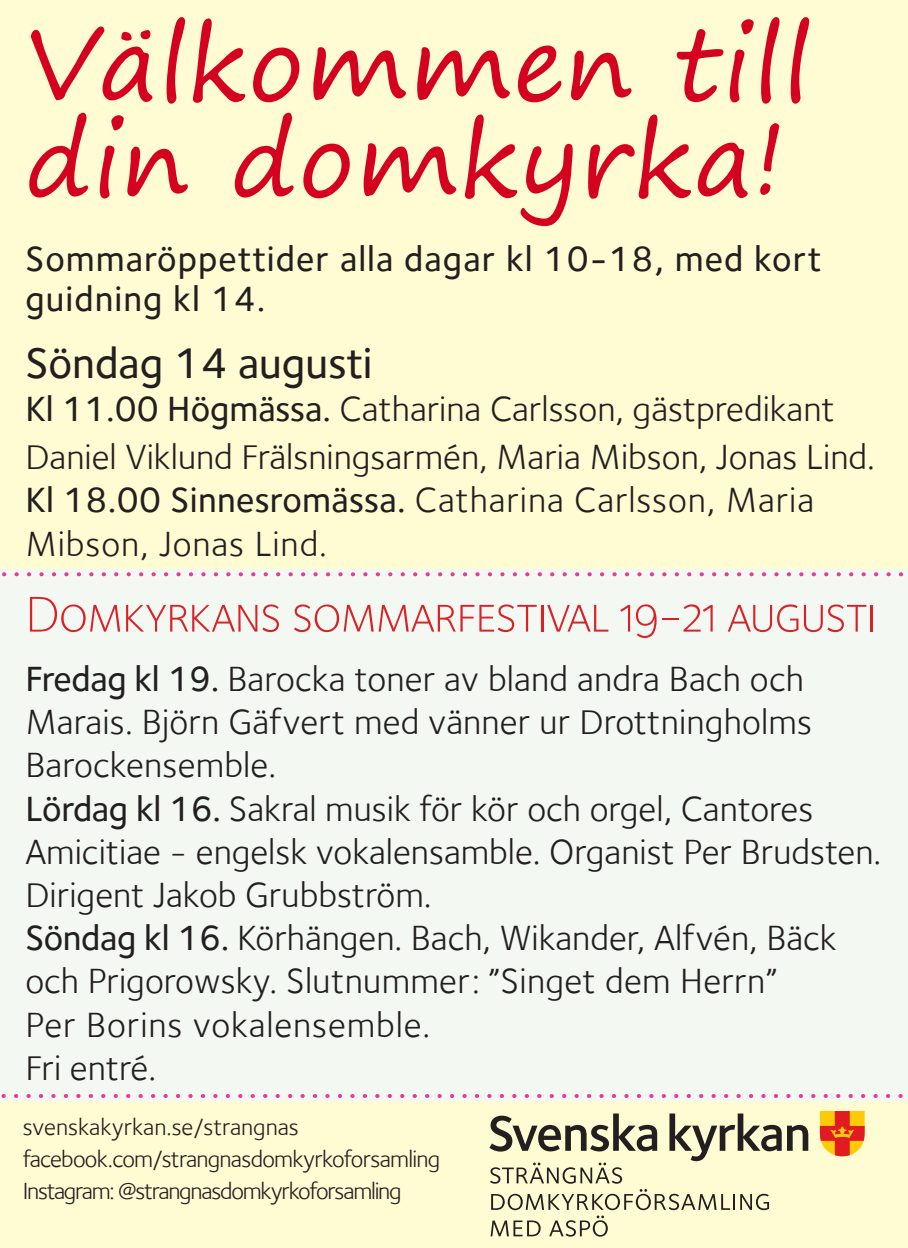
<style>
.page{position:relative;width:908px;height:1248px;background:#fff}
.page>*{position:absolute;margin:0;border:0;box-sizing:border-box;transform-origin:0 0}
.t1{font:100px/96px "Segoe Print";letter-spacing:.01em;color:#d4021e}
.t2{font:52px "Foundry Sterling Light Expert";letter-spacing:-.025em;color:#da2128}
.t3{font:500 44px "Foundry Sterling";color:#231f20}
.t4{font:36px/43.2px "Foundry Sterling";color:#231f20}
.t5{font:36px/43.2px "Foundry Sterling";letter-spacing:.025em;color:#231f20}
.t6{font:500 36px/40px "Foundry Sterling";letter-spacing:.03em;color:#231f20}
.t7{font:24px "Foundry Sterling";letter-spacing:-.03em;color:#231f20}
.t8{font:24px "Foundry Sterling";letter-spacing:-.05em;color:#231f20}
.t9{font:24px "Foundry Sterling";color:#231f20}
.s1{font-weight:500}
</style>
<div class="page">
<div style="left:0;top:0;width:907px;height:1247px;background:#fffbd3"></div>
<div style="left:0;top:568px;width:907px;height:532px;background:#f3f9f2"></div>
<svg style="left:1px;top:1093px;width:907px;height:4px"></svg>
<svg style="left:819px;top:1111px;width:45px;height:45px;background:#f0792a"></svg>
<svg style="left:489px;top:1113px;width:319px;height:96px"></svg>
<svg style="left:490px;top:1220px;width:50px;height:16px"></svg>
<svg style="left:549px;top:1215px;width:58px;height:21px"></svg>
<svg style="left:2px;top:572px;width:906px;height:4px"></svg>
<p class="t1" style="left:25px;top:14px;width:786px">Välkommen till din domkyrka!</p>
<p class="t6" style="left:25px;top:238px;width:797px">Sommaröppettider alla dagar kl 10-18, med kort guidning kl 14.</p>
<p class="t3" style="left:25px;top:337px;width:348px">Söndag 14 augusti</p>
<p class="t4" style="left:25px;top:384px;width:850px;line-height:48px"><span class="s1">Kl 11.00 Högmässa.</span> Catharina Carlsson, gästpredikant<br>Daniel Viklund Frälsningsarmén, Maria Mibson, Jonas Lind.</p>
<p class="t5" style="left:25px;top:478px;width:789px"><span class="s1">Kl 18.00 Sinnesromässa.</span> Catharina Carlsson, Maria<br>Mibson, Jonas Lind.</p>
<p class="t2" style="left:25px;top:584px;width:852px">Domkyrkans sommarfestival 19-21 augusti</p>
<p class="t4" style="left:25px;top:656px;width:787px"><span class="s1">Fredag kl 19.</span> Barocka toner av bland andra Bach och<br>Marais. Björn Gäfvert med vänner ur Drottningholms<br>Barockensemble.</p>
<p class="t4" style="left:25px;top:786px;width:857px"><span class="s1">Lördag kl 16.</span> Sakral musik för kör och orgel, Cantores<br>Amicitiae - engelsk vokalensamble. Organist Per Brudsten.<br>Dirigent Jakob Grubbström.</p>
<p class="t4" style="left:25px;top:916px;width:812px"><span class="s1">Söndag kl 16.</span> Körhängen. Bach, Wikander, Alfvén, Bäck och Prigorowsky. Slutnummer: ”Singet dem Herrn”<br>Per Borins vokalensemble.</p>
<p class="t4" style="left:25px;top:1045px;width:132px">Fri entré.</p>
<p class="t9" style="left:23px;top:1112px;width:277px">svenskakyrkan.se/strangnas</p>
<p class="t7" style="left:23px;top:1144px;width:419px">facebook.com/strangnasdomkyrkoforsamling</p>
<p class="t8" style="left:23px;top:1176px;width:380px">Instagram: @strangnasdomkyrkoforsamling</p>
</div>
